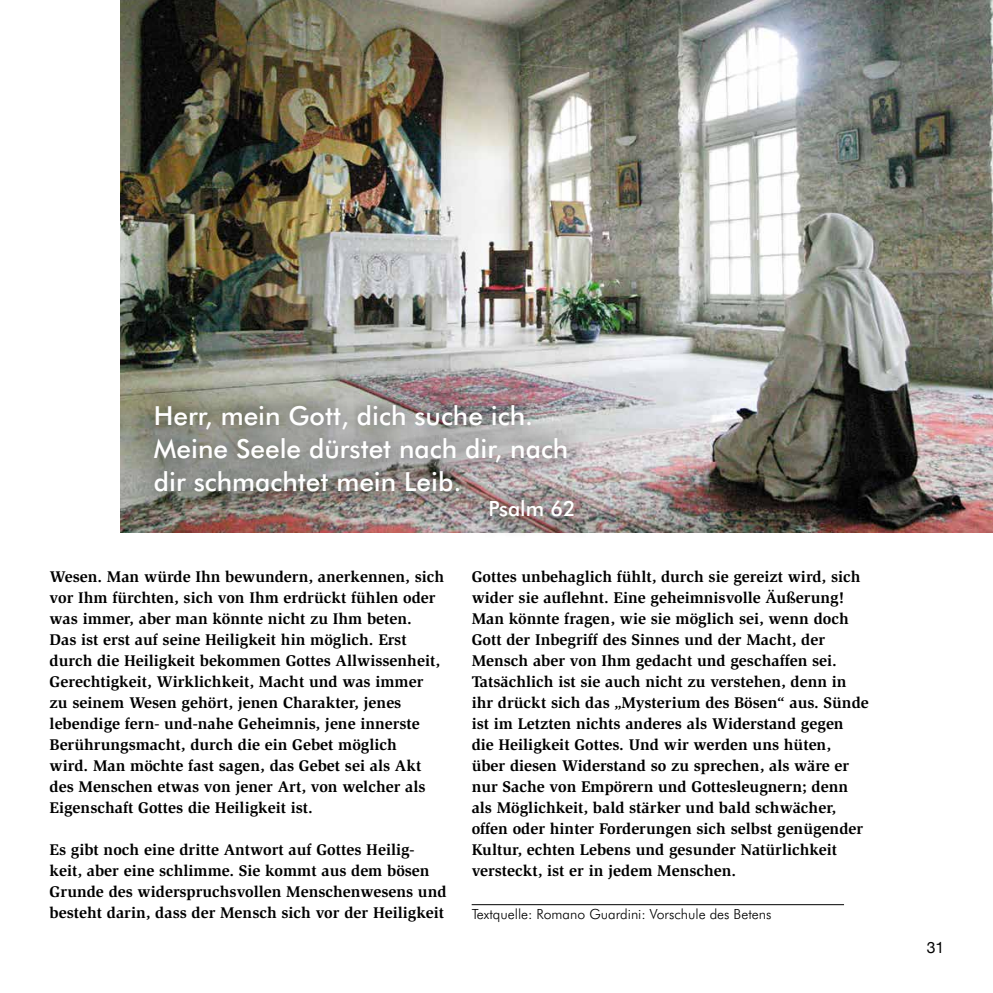
<style>
.page{position:relative;width:993px;height:993px;background:#fff}
.page>*{position:absolute;margin:0;border:0;box-sizing:border-box;transform-origin:0 0}
.t1{font:500 26.25px/33.2px "Futura BT";color:#fff}
.t2{font:500 21px "Futura BT";color:#fff}
.t3{font:700 15.92px/21px "Slimbach Std";color:#000}
.t4{font:15.75px "Helvetica Neue";color:#000}
.t5{font:300 14px "Futura BT";color:#000}
</style>
<div class="page">
<hr style="left:471px;top:903px;width:372px;height:1px;background:#000">
<img style="left:120px;top:0;width:872px;height:532px">
<img style="left:133px;top:382px;width:462px;height:151px">
<h1 class="t1" style="left:154px;top:398px;width:416px">Herr, mein Gott, dich suche ich.<br>Meine Seele dürstet nach dir, nach dir schmachtet mein Leib.</h1>
<h2 class="t2" style="left:488px;top:496px;width:89px">Psalm 62</h2>
<p class="t3" style="left:50px;top:566px;width:396px">Wesen. Man würde Ihn bewundern, anerkennen, sich vor Ihm fürchten, sich von Ihm erdrückt fühlen oder was immer, aber man könnte nicht zu Ihm beten.<br>Das ist erst auf seine Heiligkeit hin möglich. Erst durch die Heiligkeit bekommen Gottes Allwissenheit, Gerechtigkeit, Wirklichkeit, Macht und was immer zu seinem Wesen gehört, jenen Charakter, jenes lebendige fern- und-nahe Geheimnis, jene innerste Berührungsmacht, durch die ein Gebet möglich<br>wird. Man möchte fast sagen, das Gebet sei als Akt des Menschen etwas von jener Art, von welcher als Eigenschaft Gottes die Heiligkeit ist.</p>
<p class="t3" style="left:50px;top:839px;width:398px">Es gibt noch eine dritte Antwort auf Gottes Heilig&shy;keit, aber eine schlimme. Sie kommt aus dem bösen Grunde des widerspruchsvollen Menschenwesens und besteht darin, dass der Mensch sich vor der Heiligkeit</p>
<p class="t3" style="left:471px;top:566px;width:398px">Gottes unbehaglich fühlt, durch sie gereizt wird, sich wider sie auflehnt. Eine geheimnisvolle Äußerung!<br>Man könnte fragen, wie sie möglich sei, wenn doch Gott der Inbegriff des Sinnes und der Macht, der Mensch aber von Ihm gedacht und geschaffen sei.<br>Tatsächlich ist sie auch nicht zu verstehen, denn in ihr drückt sich das „Mysterium des Bösen“ aus. Sünde ist im Letzten nichts anderes als Widerstand gegen die Heiligkeit Gottes. Und wir werden uns hüten,<br>über diesen Widerstand so zu sprechen, als wäre er nur Sache von Empörern und Gottesleugnern; denn als Möglichkeit, bald stärker und bald schwächer, offen oder hinter Forderungen sich selbst genügender Kultur, echten Lebens und gesunder Natürlichkeit versteckt, ist er in jedem Menschen.</p>
<p class="t5" style="left:471px;top:904px;width:301px">Textquelle: Romano Guardini: Vorschule des Betens</p>
<p class="t4" style="left:926px;top:936px;width:19px">31</p>
</div>
